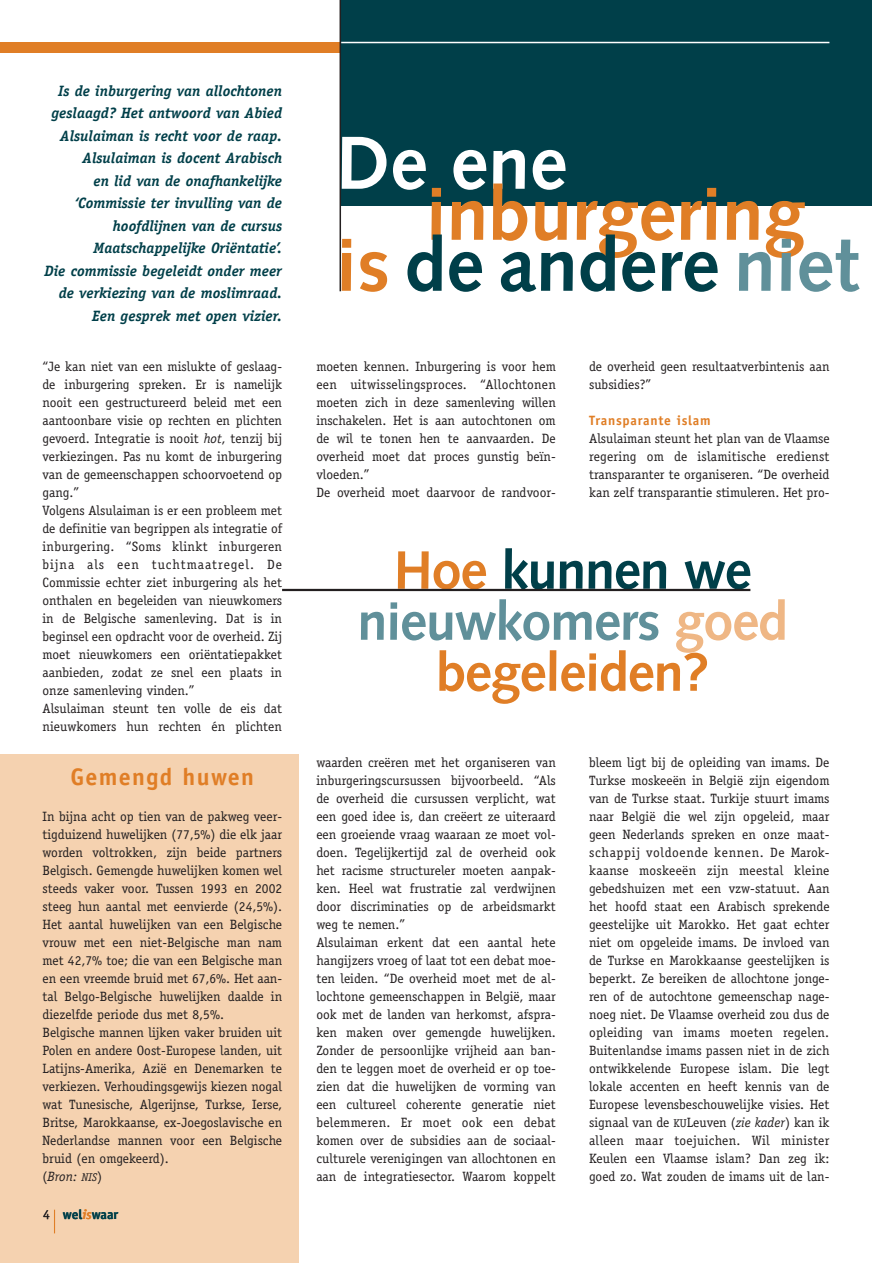
<style>
.page{position:relative;width:872px;height:1263px;background:#fff}
.page>*{position:absolute;margin:0;border:0;box-sizing:border-box;transform-origin:0 0}
.t1{font:700 75px "Syntax LT Std";color:#003f49}
.t2{font:700 75px "Syntax LT Std";color:#e07e26}
.t3{font:700 75px "Syntax LT Std";color:#fff}
.t4{font:700 54px/51px "Syntax LT Std";letter-spacing:-.02em;color:#e07e26;text-align:center}
.t5{font:700 24px "Officina Sans Std";letter-spacing:.055em;color:#e07e26}
.t6{font:italic 700 15px/22.5px "Officina Serif Std";color:#003f49;text-align:right}
.t7{font:13.5px/18px "Officina Serif Std";color:#231f20}
.t8{font:700 13.5px "Officina Sans Std";letter-spacing:.055em;color:#e07e26}
.t9{font:700 13.5px "Officina Sans Std";color:#003f49}
.s1{font-style:italic}
.s2{font-style:italic;font-size:11.25px}
.s3{font-weight:400;color:#231f20}
.s4{font-style:italic;color:#e07e26}
.s5{color:#e07e26}
.s6{color:#60909a}
.s7{color:#003f49}
.s8{color:#efb785}
.s9{font-size:11.25px}
</style>
<div class="page">
<div style="left:0;top:754px;width:299px;height:509px;background:#f5d2b0"></div>
<div style="left:340px;top:0;width:532px;height:206px;background:#003f49"></div>
<div style="left:0;top:43px;width:340px;height:10px;background:#e07e26"></div>
<hr style="left:339px;top:0;width:2px;height:291px;background:#231f20">
<hr style="left:282px;top:589px;width:468px;height:2px;background:#231f20">
<hr style="left:341px;top:42px;width:488px;height:1px;background:#fff">
<svg style="left:54px;top:1210px;width:1px;height:23px"></svg>
<p class="t6" style="left:45px;top:81px;width:239px">Is de inburgering van allochtonen geslaagd? Het antwoord van Abied<br>Alsulaiman is recht voor de raap.<br>Alsulaiman is docent Arabisch<br>en lid van de onafhankelijke ‘Commissie ter invulling van de hoofdlijnen van de cursus<br>Maatschappelijke Oriëntatie’.<br>Die commissie begeleidt onder meer de verkiezing van de moslimraad.<br>Een gesprek met open vizier.</p>
<p class="t7" style="left:43px;top:357px;width:241px">“Je kan niet van een mislukte of geslaag&shy;de inburgering spreken. Er is namelijk nooit een gestructureerd beleid met een aantoonbare visie op rechten en plichten gevoerd. Integratie is nooit <span class="s1">hot</span>, tenzij bij verkiezingen. Pas nu komt de inburgering van de gemeenschappen schoorvoetend op gang.”<br>Volgens Alsulaiman is er een probleem met de definitie van begrippen als integratie of inburgering. “Soms klinkt inburgeren bijna als een tuchtmaatregel. De Commissie echter ziet inburgering als het onthalen en begeleiden van nieuwkomers in de Belgische samenleving. Dat is in beginsel een opdracht voor de overheid. Zij moet nieuwkomers een oriëntatiepakket aanbieden, zodat ze snel een plaats in onze samenleving vinden.”<br>Alsulaiman steunt ten volle de eis dat nieuwkomers hun rechten én plichten</p>
<h3 class="t5" style="left:70px;top:768px;width:185px">Gemengd huwen</h3>
<p class="t7" style="left:43px;top:807px;width:241px">In bijna acht op tien van de pakweg veer&shy;tigduizend huwelijken (77,5%) die elk jaar worden voltrokken, zijn beide partners Belgisch. Gemengde huwelijken komen wel steeds vaker voor. Tussen 1993 en 2002 steeg hun aantal met eenvierde (24,5%).<br>Het aantal huwelijken van een Belgische vrouw met een niet-Belgische man nam met 42,7% toe; die van een Belgische man en een vreemde bruid met 67,6%. Het aan&shy;tal Belgo-Belgische huwelijken daalde in diezelfde periode dus met 8,5%.<br>Belgische mannen lijken vaker bruiden uit Polen en andere Oost-Europese landen, uit Latijns-Amerika, Azië en Denemarken te verkiezen. Verhoudingsgewijs kiezen nogal wat Tunesische, Algerijnse, Turkse, Ierse, Britse, Marokkaanse, ex-Joegoslavische en Nederlandse mannen voor een Belgische bruid (en omgekeerd).<br>(<span class="s1">Bron:</span> <span class="s2">NIS</span>)</p>
<p class="t9" style="left:43px;top:1209px;width:77px"><span class="s3">4</span> wel<span class="s4">is</span>waar</p>
<h1 class="t3" style="left:336px;top:132px;width:233px">De ene</h1>
<h1 class="t2" style="left:426px;top:183px;width:381px">inburgering</h1>
<h1 class="t1" style="left:336px;top:234px;width:524px"><span class="s5">is</span> de andere <span class="s6">niet</span></h1>
<p class="t7" style="left:316px;top:357px;width:241px">moeten kennen. Inburgering is voor hem een uitwisselingsproces. “Allochtonen moeten zich in deze samenleving willen inschakelen. Het is aan autochtonen om de wil te tonen hen te aanvaarden. De overheid moet dat proces gunstig beïn&shy;vloeden.”<br>De overheid moet daarvoor de randvoor-</p>
<p class="t7" style="left:589px;top:357px;width:242px">de overheid geen resultaatverbintenis aan subsidies?”</p>
<p class="t8" style="left:589px;top:415px;width:123px">Transparante islam</p>
<p class="t7" style="left:589px;top:429px;width:242px;text-align:justify">Alsulaiman steunt het plan van de Vlaamse regering om de islamitische eredienst transparanter te organiseren. “De overheid kan zelf transparantie stimuleren. Het pro-</p>
<h2 class="t4" style="left:357px;top:549px;width:432px">Hoe <span class="s7">kunnen we </span><span class="s6">nieuwkomers</span> <span class="s8">goed </span>begeleiden?</h2>
<p class="t7" style="left:316px;top:753px;width:241px">waarden creëren met het organiseren van inburgeringscursussen bijvoorbeeld. “Als de overheid die cursussen verplicht, wat een goed idee is, dan creëert ze uiteraard een groeiende vraag waaraan ze moet vol&shy;doen. Tegelijkertijd zal de overheid ook het racisme structureler moeten aanpak&shy;ken. Heel wat frustratie zal verdwijnen door discriminaties op de arbeidsmarkt weg te nemen.”<br>Alsulaiman erkent dat een aantal hete hangijzers vroeg of laat tot een debat moe&shy;ten leiden. “De overheid moet met de al&shy;lochtone gemeenschappen in België, maar ook met de landen van herkomst, afspra&shy;ken maken over gemengde huwelijken.<br>Zonder de persoonlijke vrijheid aan ban&shy;den te leggen moet de overheid er op toe&shy;zien dat die huwelijken de vorming van een cultureel coherente generatie niet belemmeren. Er moet ook een debat komen over de subsidies aan de sociaal&shy;culturele verenigingen van allochtonen en aan de integratiesector. Waarom koppelt</p>
<p class="t7" style="left:589px;top:753px;width:242px;text-align:justify">bleem ligt bij de opleiding van imams. De Turkse moskeeën in België zijn eigendom van de Turkse staat. Turkije stuurt imams naar België die wel zijn opgeleid, maar geen Nederlands spreken en onze maat&shy;schappij voldoende kennen. De Marok&shy;kaanse moskeeën zijn meestal kleine gebedshuizen met een vzw-statuut. Aan het hoofd staat een Arabisch sprekende geestelijke uit Marokko. Het gaat echter niet om opgeleide imams. De invloed van de Turkse en Marokkaanse geestelijken is beperkt. Ze bereiken de allochtone jonge&shy;ren of de autochtone gemeenschap nage&shy;noeg niet. De Vlaamse overheid zou dus de opleiding van imams moeten regelen.<br>Buitenlandse imams passen niet in de zich ontwikkelende Europese islam. Die legt lokale accenten en heeft kennis van de Europese levensbeschouwelijke visies. Het signaal van de <span class="s9">KU</span>Leuven (<span class="s1">zie kader</span>) kan ik alleen maar toejuichen. Wil minister Keulen een Vlaamse islam? Dan zeg ik: goed zo. Wat zouden de imams uit de lan-</p>
</div>
